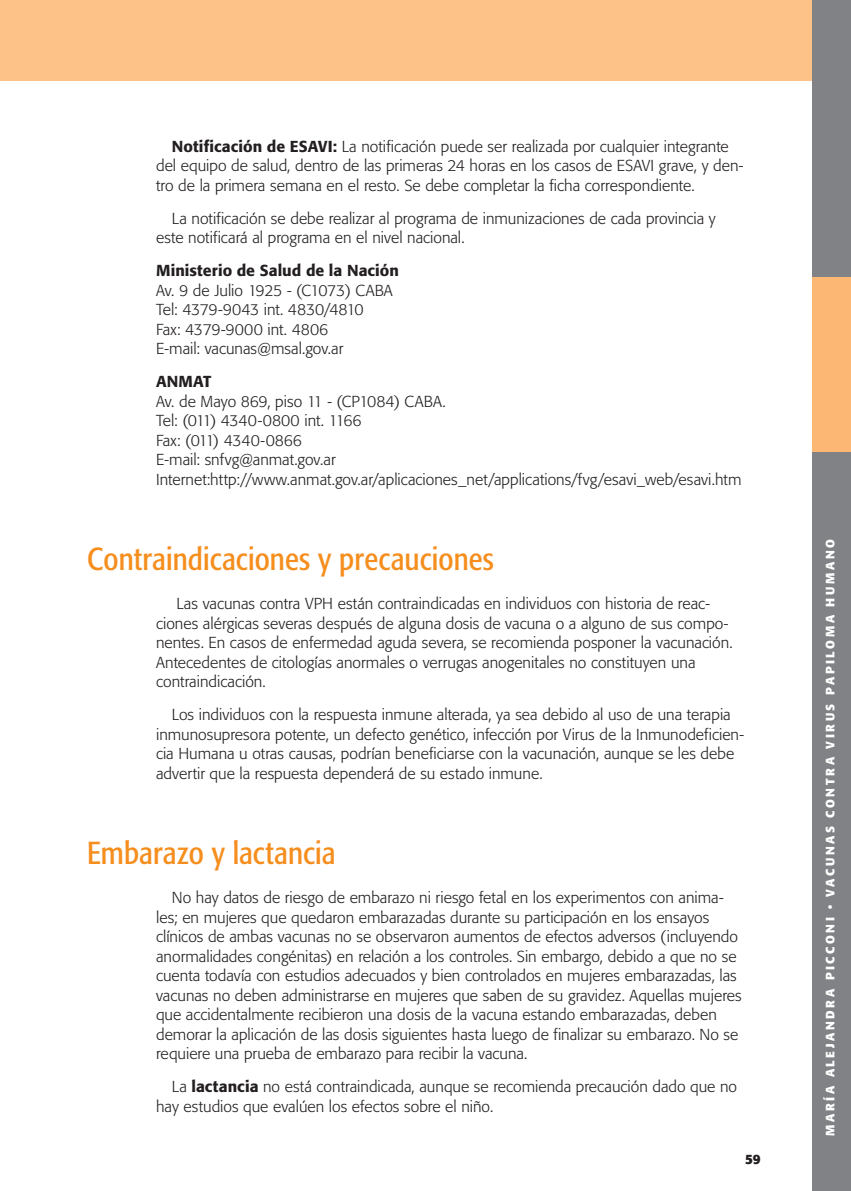
<style>
.page{position:relative;width:851px;height:1191px;background:#fff}
.page>*{position:absolute;margin:0;border:0;box-sizing:border-box;transform-origin:0 0}
.t1{font:condensed 31.5px "Formata";letter-spacing:.005em;color:#f68e1e}
.t2{font:300 15.75px/19.5px "Formata";color:#231f20}
.t3{font:500 15.75px "Formata";letter-spacing:.005em;color:#231f20}
.t4{font:700 13.5px "Formata";color:#231f20}
.t5{font:700 12px "Formata";letter-spacing:.22em;color:#fff}
.s1{font-weight:500}
</style>
<div class="page">
<div style="left:0;top:0;width:816px;height:81px;background:#fcc287"></div>
<div style="left:812px;top:0;width:38px;height:1191px;background:#808285"></div>
<div style="left:812px;top:277px;width:38px;height:174px;background:#fbb773"></div>
<p class="t2" style="left:156px;top:136px;width:589px;text-indent:16px"><span class="s1">Notificación de ESAVI:</span> La notificación puede ser realizada por cualquier integrante del equipo de salud, dentro de las primeras 24 horas en los casos de ESAVI grave, y den&shy;tro de la primera semana en el resto. Se debe completar la ficha correspondiente.</p>
<p class="t2" style="left:156px;top:208px;width:561px;text-indent:16px">La notificación se debe realizar al programa de inmunizaciones de cada provincia y este notificará al programa en el nivel nacional.</p>
<p class="t3" style="left:156px;top:261px;width:244px">Ministerio de Salud de la Nación</p>
<p class="t2" style="left:156px;top:280px;width:238px">Av. 9 de Julio 1925 - (C1073) CABA<br>Tel: 4379-9043 int. 4830/4810<br>Fax: 4379-9000 int. 4806<br>E-mail: vacunas@msal.gov.ar</p>
<p class="t3" style="left:156px;top:372px;width:57px">ANMAT</p>
<p class="t2" style="left:156px;top:391px;width:586px">Av. de Mayo 869, piso 11 - (CP1084) CABA.<br>Tel: (011) 4340-0800 int. 1166<br>Fax: (011) 4340-0866<br>E-mail: snfvg@anmat.gov.ar Internet:http://www.anmat.gov.ar/aplicaciones_net/applications/fvg/esavi_web/esavi.htm</p>
<h1 class="t1" style="left:87px;top:540px;width:408px">Contraindicaciones y precauciones</h1>
<p class="t2" style="left:156px;top:594px;width:578px;text-indent:20px">Las vacunas contra VPH están contraindicadas en individuos con historia de reac&shy;ciones alérgicas severas después de alguna dosis de vacuna o a alguno de sus compo&shy;nentes. En casos de enfermedad aguda severa, se recomienda posponer la vacunación.<br>Antecedentes de citologías anormales o verrugas anogenitales no constituyen una contraindicación.</p>
<p class="t2" style="left:156px;top:705px;width:589px;text-indent:16px">Los individuos con la respuesta inmune alterada, ya sea debido al uso de una terapia inmunosupresora potente, un defecto genético, infección por Virus de la Inmunodeficien&shy;cia Humana u otras causas, podrían beneficiarse con la vacunación, aunque se les debe advertir que la respuesta dependerá de su estado inmune.</p>
<h1 class="t1" style="left:87px;top:834px;width:250px">Embarazo y lactancia</h1>
<p class="t2" style="left:156px;top:888px;width:587px;text-indent:16px">No hay datos de riesgo de embarazo ni riesgo fetal en los experimentos con anima&shy;les; en mujeres que quedaron embarazadas durante su participación en los ensayos clínicos de ambas vacunas no se observaron aumentos de efectos adversos (incluyendo anormalidades congénitas) en relación a los controles. Sin embargo, debido a que no se cuenta todavía con estudios adecuados y bien controlados en mujeres embarazadas, las vacunas no deben administrarse en mujeres que saben de su gravidez. Aquellas mujeres que accidentalmente recibieron una dosis de la vacuna estando embarazadas, deben demorar la aplicación de las dosis siguientes hasta luego de finalizar su embarazo. No se requiere una prueba de embarazo para recibir la vacuna.</p>
<p class="t2" style="left:156px;top:1077px;width:582px;text-indent:16px">La <span class="s1">lactancia</span> no está contraindicada, aunque se recomienda precaución dado que no hay estudios que evalúen los efectos sobre el niño.</p>
<p class="t4" style="left:745px;top:1150px;width:17px">59</p>
<p class="t5" style="left:822px;top:1136px;width:597px;rotate:-90deg">María Alejandra Picconi • VACUNAS CONTRA VIRUS PAPILOMA HUMANO</p>
</div>
